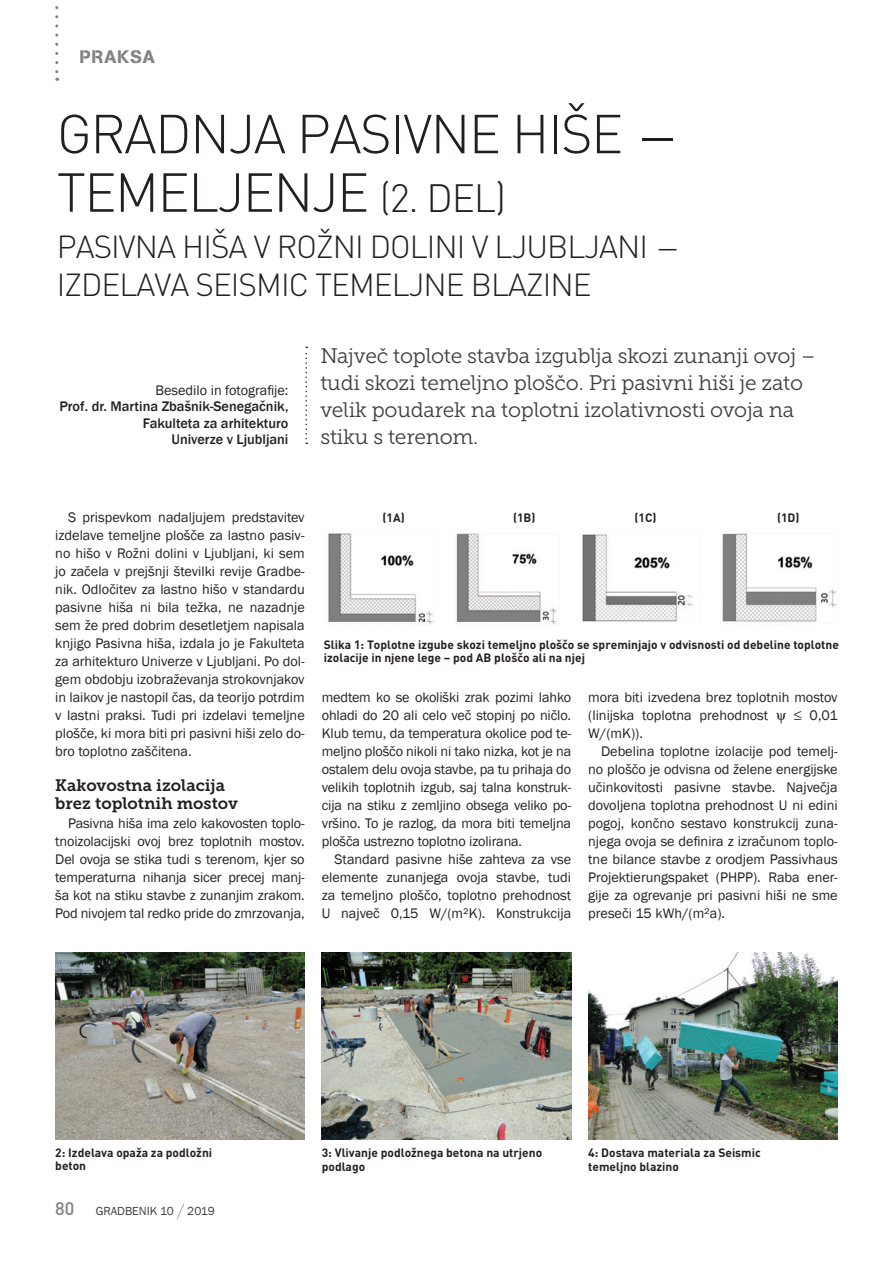
<style>
.page{position:relative;width:893px;height:1263px;background:#fff}
.page>*{position:absolute;margin:0;border:0;box-sizing:border-box;transform-origin:0 0}
.t1{font:300 54px/58.5px "DINS";letter-spacing:-.03em;color:#231f20}
.t2{font:300 31.5px/37.8px "DINS";letter-spacing:-.03em;color:#231f20}
.t3{font:21px/27px "Museo Slab 300";letter-spacing:-.01em;color:#3e3e3f}
.t4{font:18px "AG Book Stencil";letter-spacing:.045em;color:#808285}
.t5{font:500 18px "DINS";color:#808285}
.t6{font:16.5px/18px "Museo Slab 700";color:#231f20}
.t7{font:14.25px/18px "Franklin Gothic";color:#231f20;text-align:justify}
.t8{font:500 14.25px/16.5px "Franklin Gothic";color:#231f20;text-align:right}
.t9{font:600 12px/13.5px "DIN";color:#231f20}
.t10{font:12px "Franklin Gothic";color:#3e3e3f}
.s1{font-size:39px}
.s2{font-family:"Helvetica Neue M";font-weight:200;font-size:21px}
</style>
<div class="page">
<svg style="left:55px;top:6px;width:3px;height:75px"></svg>
<svg style="left:305px;top:347px;width:2px;height:97px"></svg>
<img style="left:328px;top:533px;width:106px;height:91px">
<img style="left:456px;top:533px;width:101px;height:92px">
<img style="left:582px;top:534px;width:112px;height:88px">
<img style="left:722px;top:533px;width:115px;height:89px">
<img style="left:55px;top:952px;width:250px;height:187px">
<img style="left:322px;top:952px;width:249px;height:187px">
<img style="left:588px;top:952px;width:250px;height:187px">
<p class="t4" style="left:80px;top:46px;width:77px">PRAKSA</p>
<h1 class="t1" style="left:57px;top:104px;width:626px">GRADNJA PASIVNE HIŠE –<br>TEMELJENJE <span class="s1">(2. DEL)</span></h1>
<h2 class="t2" style="left:57px;top:228px;width:626px">PASIVNA HIŠA V ROŽNI DOLINI V LJUBLJANI –<br>IZDELAVA SEISMIC TEMELJNE BLAZINE</h2>
<p class="t7" style="left:155px;top:381px;width:134px">Besedilo in fotografije:</p>
<p class="t8" style="left:59px;top:398px;width:231px">Prof. dr. Martina Zbašnik-Senegačnik,<br>Fakulteta za arhitekturo<br>Univerze v Ljubljani</p>
<h3 class="t3" style="left:320px;top:342px;width:497px">Največ toplote stavba izgublja skozi zunanji ovoj – tudi skozi temeljno ploščo. Pri pasivni hiši je zato velik poudarek na toplotni izolativnosti ovoja na stiku s terenom.</h3>
<p class="t7" style="left:55px;top:509px;width:251px;text-indent:13px">S prispevkom nadaljujem predstavitev izdelave temeljne plošče za lastno pasiv&shy;no hišo v Rožni dolini v Ljubljani, ki sem jo začela v prejšnji številki revije Gradbe&shy;nik. Odločitev za lastno hišo v standardu pasivne hiša ni bila težka, ne nazadnje sem že pred dobrim desetletjem napisala knjigo Pasivna hiša, izdala jo je Fakulteta za arhitekturo Univerze v Ljubljani. Po dol&shy;gem obdobju izobraževanja strokovnjakov in laikov je nastopil čas, da teorijo potrdim v lastni praksi. Tudi pri izdelavi temeljne plošče, ki mora biti pri pasivni hiši zelo do&shy;bro toplotno zaščitena.</p>
<p class="t6" style="left:55px;top:776px;width:184px">Kakovostna izolacija brez toplotnih mostov</p>
<p class="t7" style="left:55px;top:815px;width:251px;text-indent:13px">Pasivna hiša ima zelo kakovosten toplo&shy;tnoizolacijski ovoj brez toplotnih mostov.<br>Del ovoja se stika tudi s terenom, kjer so temperaturna nihanja sicer precej manj&shy;ša kot na stiku stavbe z zunanjim zrakom.<br>Pod nivojem tal redko pride do zmrzovanja,</p>
<p class="t9" style="left:383px;top:511px;width:24px">(1A)</p>
<p class="t9" style="left:513px;top:511px;width:24px">(1B)</p>
<p class="t9" style="left:635px;top:511px;width:24px">(1C)</p>
<p class="t9" style="left:777px;top:511px;width:24px">(1D)</p>
<p class="t9" style="left:324px;top:637px;width:516px">Slika 1: Toplotne izgube skozi temeljno ploščo se spreminjajo v odvisnosti od debeline toplotne izolacije in njene lege – pod AB ploščo ali na njej</p>
<p class="t7" style="left:322px;top:689px;width:251px">medtem ko se okoliški zrak pozimi lahko ohladi do 20 ali celo več stopinj po ničlo.<br>Klub temu, da temperatura okolice pod te&shy;meljno ploščo nikoli ni tako nizka, kot je na ostalem delu ovoja stavbe, pa tu prihaja do velikih toplotnih izgub, saj talna konstruk&shy;cija na stiku z zemljino obsega veliko po&shy;vršino. To je razlog, da mora biti temeljna plošča ustrezno toplotno izolirana.</p>
<p class="t7" style="left:322px;top:851px;width:251px;text-indent:13px">Standard pasivne hiše zahteva za vse elemente zunanjega ovoja stavbe, tudi za temeljno ploščo, toplotno prehodnost U največ 0,15 W/(m²K). Konstrukcija</p>
<p class="t7" style="left:588px;top:689px;width:251px">mora biti izvedena brez toplotnih mostov (linijska toplotna prehodnost</p>
<p class="t7" style="left:794px;top:707px;width:45px">≤ 0,01</p>
<p class="t7" style="left:588px;top:725px;width:56px">W/(mK)).</p>
<p class="t7" style="left:601px;top:743px;width:238px">Debelina toplotne izolacije pod temelj-</p>
<p class="t7" style="left:588px;top:761px;width:251px">no ploščo je odvisna od želene energijske</p>
<p class="t7" style="left:588px;top:779px;width:251px">učinkovitosti pasivne stavbe. Največja</p>
<p class="t7" style="left:588px;top:797px;width:251px">dovoljena toplotna prehodnost U ni edini</p>
<p class="t7" style="left:588px;top:815px;width:251px">pogoj, končno sestavo konstrukcij zuna-</p>
<p class="t7" style="left:588px;top:833px;width:251px">njega ovoja se definira z izračunom toplo-</p>
<p class="t7" style="left:588px;top:850px;width:251px">tne bilance stavbe z orodjem Passivhaus</p>
<p class="t7" style="left:588px;top:868px;width:251px">Projektierungspaket (PHPP). Raba ener-</p>
<p class="t7" style="left:588px;top:886px;width:251px">gije za ogrevanje pri pasivni hiši ne sme</p>
<p class="t7" style="left:588px;top:904px;width:138px">preseči 15 kWh/(m²a).</p>
<p class="t9" style="left:55px;top:1145px;width:158px">2: Izdelava opaža za podložni beton</p>
<p class="t9" style="left:322px;top:1145px;width:222px">3: Vlivanje podložnega betona na utrjeno podlago</p>
<p class="t5" style="left:55px;top:1197px;width:21px">80</p>
<p class="t10" style="left:96px;top:1204px;width:121px">GRADBENIK 10 <span class="s2">/</span> 2019</p>
<p class="t9" style="left:588px;top:1145px;width:174px">4: Dostava materiala za Seismic temeljno blazino</p>
</div>
